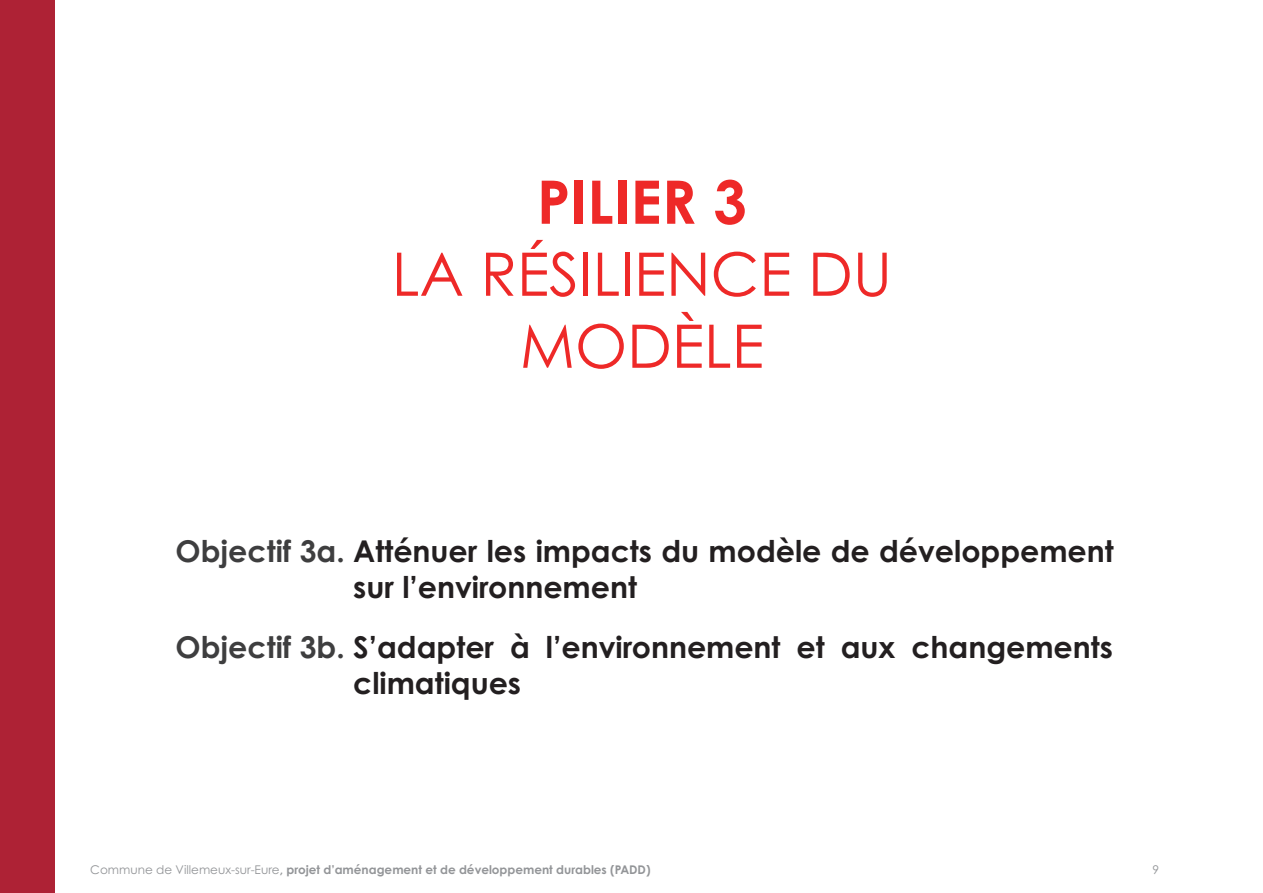
<style>
.page{position:relative;width:1263px;height:893px;background:#fff}
.page>*{position:absolute;margin:0;border:0;box-sizing:border-box;transform-origin:0 0}
.t1{font:60px/72px "Century Gothic Pro";color:#ee2928;text-align:center}
.t2{font:700 60px "Century Gothic Pro";color:#ee2928}
.t3{font:700 30px/36px "Century Gothic Pro";color:#231f20}
.t4{font:700 12px "Century Gothic Pro";color:#939598}
.t5{font:12px "Century Gothic Pro";color:#939598}
.s1{color:#3e3e3f}
.s2{font-weight:400}
</style>
<div class="page">
<div style="left:0;top:0;width:54px;height:893px;background:#ae2235"></div>
<h1 class="t2" style="left:537px;top:165px;width:211px">PILIER 3</h1>
<h1 class="t1" style="left:392px;top:238px;width:502px">LA RÉSILIENCE DU<br>MODÈLE</h1>
<p class="t3" style="left:353px;top:533px;width:762px;text-indent:-178px"><span class="s1">Objectif 3a.</span> Atténuer les impacts du modèle de développement sur l’environnement</p>
<p class="t3" style="left:353px;top:628px;width:761px;text-indent:-178px"><span class="s1">Objectif 3b.</span> S’adapter à l’environnement et aux changements climatiques</p>
<p class="t4" style="left:90px;top:862px;width:562px"><span class="s2">Commune de Villemeux-sur-Eure</span>, projet d’aménagement et de développement durables (PADD)</p>
<p class="t5" style="left:1152px;top:862px;width:8px">9</p>
</div>
